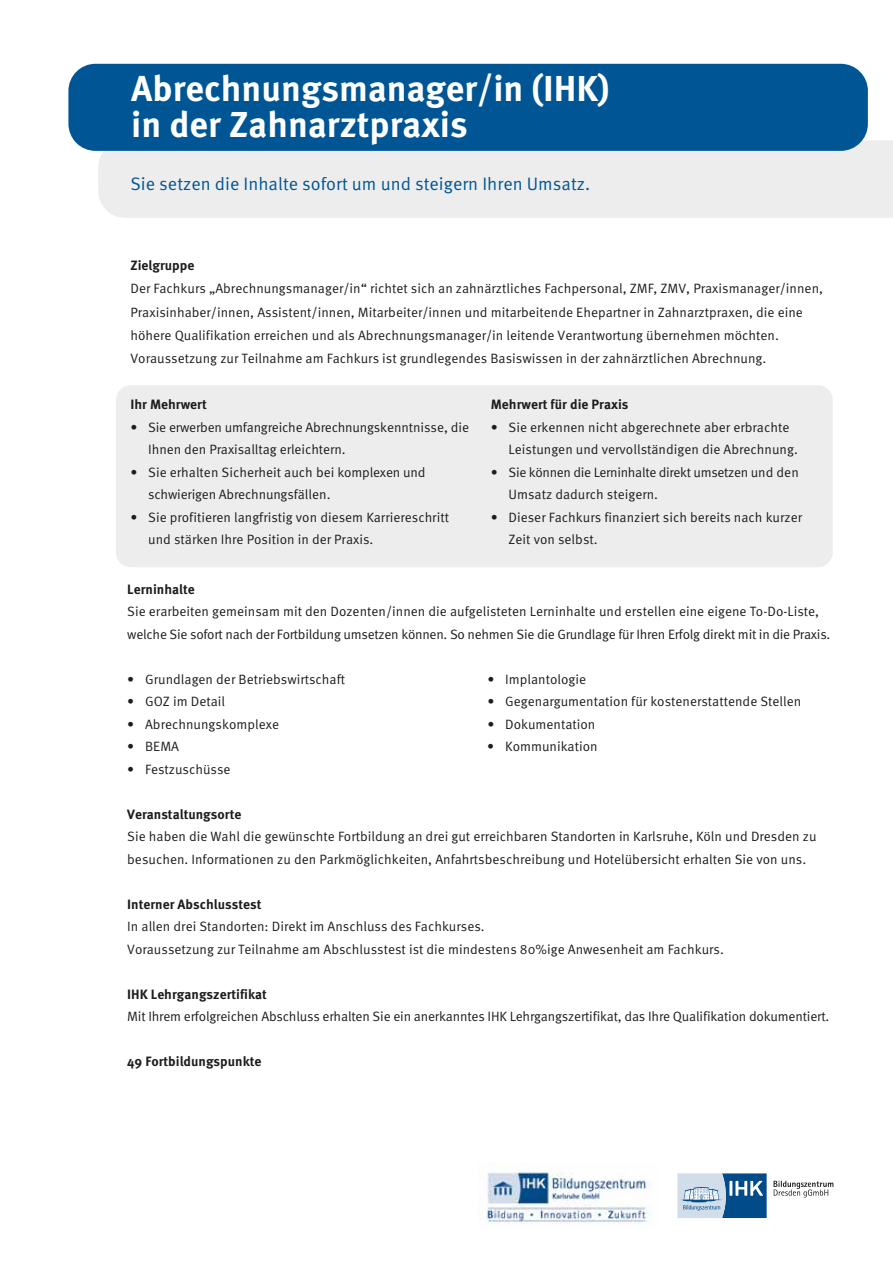
<style>
.page{position:relative;width:893px;height:1263px;background:#fff}
.page>*{position:absolute;margin:0;border:0;box-sizing:border-box;transform-origin:0 0}
.t1{font:700 36px/36px "Meta OT";color:#fff}
.t2{font:18px "Meta OT Norm";color:#005694}
.t3{font:13.5px/22.5px "Meta OT Norm";color:#1d1d1b}
.t4{font:13.5px/22.5px "Meta OT Norm";letter-spacing:-.02em;color:#1d1d1b}
.t5{font:700 13.5px "Meta OT";color:#1d1d1b}
.t6{font:13.5px/22.5px "Meta OT Norm";letter-spacing:-.025em;color:#1d1d1b}
</style>
<div class="page">
<div style="left:116px;top:385px;width:717px;height:182px;background:#ededed;border-radius:15px"></div>
<div style="left:98px;top:140px;width:795px;height:78px;background:#ededed"></div>
<div style="left:68px;top:64px;width:800px;height:87px;background:#005694;border-radius:27px"></div>
<svg style="left:677px;top:1173px;width:90px;height:45px;background:#789fc0"></svg>
<svg style="left:774px;top:1181px;width:59px;height:16px"></svg>
<img style="left:478px;top:1171px;width:173px;height:53px">
<h1 class="t1" style="left:131px;top:71px;width:480px">Abrechnungsmanager/in (IHK) in der Zahnarztpraxis</h1>
<h2 class="t2" style="left:130px;top:173px;width:461px">Sie setzen die Inhalte sofort um und steigern Ihren Umsatz.</h2>
<p class="t5" style="left:130px;top:257px;width:65px">Zielgruppe</p>
<p class="t3" style="left:130px;top:277px;width:694px;line-height:23.2px">Der Fachkurs „Abrechnungsmanager/in“ richtet sich an zahnärztliches Fachpersonal, ZMF, ZMV, Praxismanager/innen, Praxisinhaber/innen, Assistent/innen, Mitarbeiter/innen und mitarbeitende Ehepartner in Zahnarztpraxen, die eine höhere Qualifikation erreichen und als Abrechnungsmanager/in leitende Verantwortung übernehmen möchten.<br>Voraussetzung zur Teilnahme am Fachkurs ist grundlegendes Basiswissen in der zahnärztlichen Abrechnung.</p>
<p class="t5" style="left:130px;top:396px;width:78px">Ihr Mehrwert</p>
<p class="t3" style="left:148px;top:416px;width:322px;text-indent:-18px">• Sie erwerben umfangreiche Abrechnungskenntnisse, die<br>Ihnen den Praxisalltag erleichtern.</p>
<p class="t3" style="left:148px;top:461px;width:279px;text-indent:-18px">• Sie erhalten Sicherheit auch bei komplexen und schwierigen Abrechnungsfällen.</p>
<p class="t3" style="left:148px;top:506px;width:302px;text-indent:-18px">• Sie profitieren langfristig von diesem Karriereschritt und stärken Ihre Position in der Praxis.</p>
<p class="t5" style="left:491px;top:396px;width:139px">Mehrwert für die Praxis</p>
<p class="t3" style="left:509px;top:416px;width:291px;text-indent:-18px">• Sie erkennen nicht abgerechnete aber erbrachte<br>Leistungen und vervollständigen die Abrechnung.</p>
<p class="t6" style="left:509px;top:461px;width:292px;text-indent:-18px">• Sie können die Lerninhalte direkt umsetzen und den<br>Umsatz dadurch steigern.</p>
<p class="t3" style="left:509px;top:506px;width:295px;text-indent:-18px">• Dieser Fachkurs finanziert sich bereits nach kurzer<br>Zeit von selbst.</p>
<p class="t5" style="left:127px;top:580px;width:69px">Lerninhalte</p>
<p class="t4" style="left:127px;top:600px;width:705px">Sie erarbeiten gemeinsam mit den Dozenten/innen die aufgelisteten Lerninhalte und erstellen eine eigene To-Do-Liste, welche Sie sofort nach der Fortbildung umsetzen können. So nehmen Sie die Grundlage für Ihren Erfolg direkt mit in die Praxis.</p>
<p class="t3" style="left:127px;top:668px;width:219px">• Grundlagen der Betriebswirtschaft</p>
<p class="t3" style="left:487px;top:668px;width:100px">• Implantologie</p>
<p class="t3" style="left:127px;top:690px;width:99px">• GOZ im Detail</p>
<p class="t3" style="left:487px;top:690px;width:316px">• Gegenargumentation für kostenerstattende Stellen</p>
<p class="t3" style="left:127px;top:713px;width:153px">• Abrechnungskomplexe</p>
<p class="t3" style="left:487px;top:713px;width:110px">• Dokumentation</p>
<p class="t3" style="left:127px;top:735px;width:53px">• BEMA</p>
<p class="t3" style="left:487px;top:735px;width:112px">• Kommunikation</p>
<p class="t3" style="left:127px;top:758px;width:105px">• Festzuschüsse</p>
<p class="t5" style="left:127px;top:805px;width:116px">Veranstaltungsorte</p>
<p class="t3" style="left:127px;top:825px;width:691px">Sie haben die Wahl die gewünschte Fortbildung an drei gut erreichbaren Standorten in Karlsruhe, Köln und Dresden zu besuchen. Informationen zu den Parkmöglichkeiten, Anfahrtsbeschreibung und Hotelübersicht erhalten Sie von uns.</p>
<p class="t5" style="left:127px;top:895px;width:136px">Interner Abschlusstest</p>
<p class="t3" style="left:127px;top:915px;width:598px">In allen drei Standorten: Direkt im Anschluss des Fachkurses.<br>Voraussetzung zur Teilnahme am Abschlusstest ist die mindestens 80%ige Anwesenheit am Fachkurs.</p>
<p class="t5" style="left:127px;top:985px;width:141px">IHK Lehrgangszertifikat</p>
<p class="t3" style="left:127px;top:1005px;width:703px">Mit Ihrem erfolgreichen Abschluss erhalten Sie ein anerkanntes IHK Lehrgangszertifikat, das Ihre Qualifikation dokumentiert.</p>
<p class="t5" style="left:127px;top:1053px;width:136px">49 Fortbildungspunkte</p>
</div>
